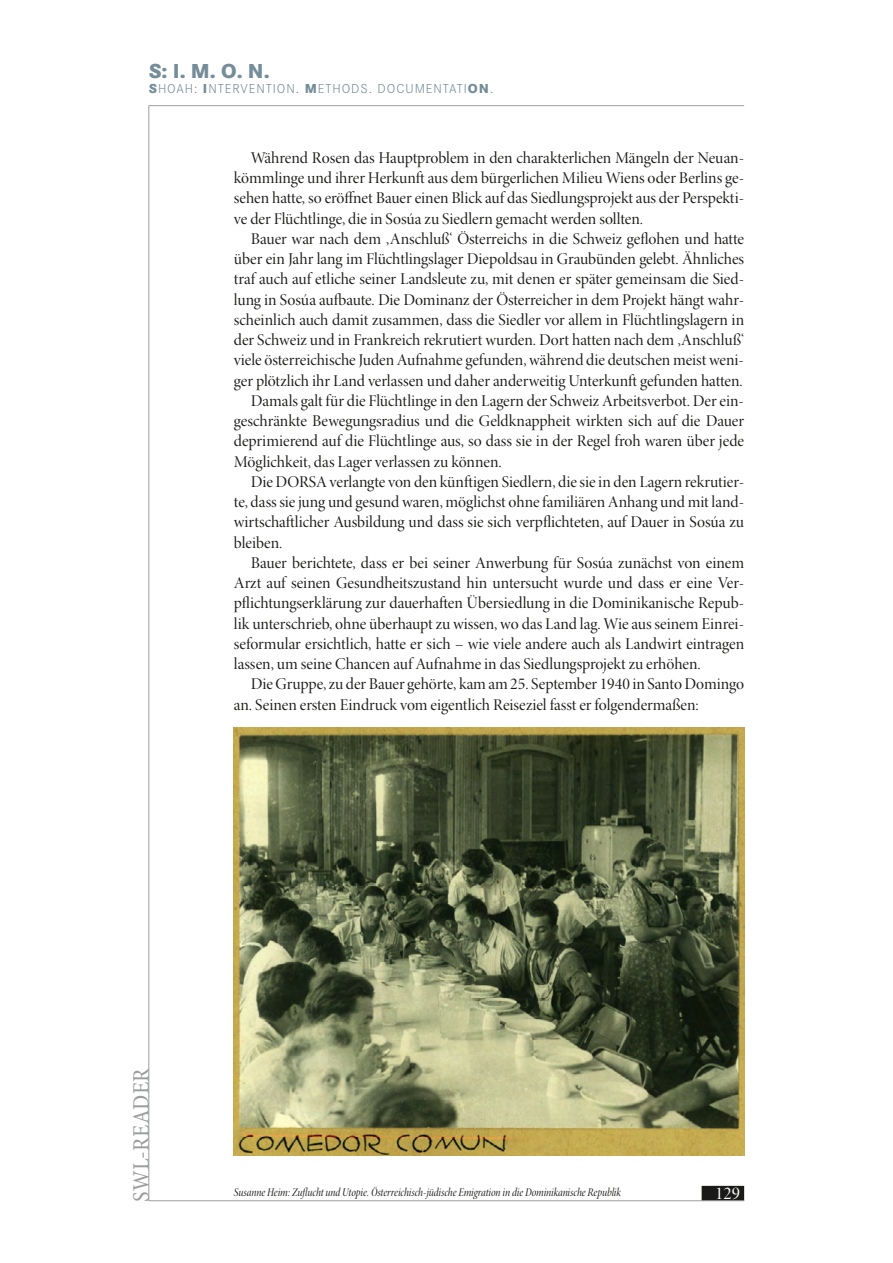
<style>
.page{position:relative;width:893px;height:1263px;background:#fff}
.page>*{position:absolute;margin:0;border:0;box-sizing:border-box;transform-origin:0 0}
.t1{font:condensed 24px "Minion Pro";letter-spacing:.01em;color:#9c9d9d}
.t2{font:800 21px "Corporate S";color:#748d99}
.t3{font:18px "Minion Pro Disp";color:#fff}
.t4{font:16.5px/20.2px "Minion Pro Disp";letter-spacing:-.005em;color:#1a1a18;text-align:justify}
.t5{font:300 13.5px "Corporate S";letter-spacing:.07em;color:#748d99}
.t6{font:12px "Minion Pro Cn It Disp";color:#1a1a18}
.s1{font-weight:800}
</style>
<div class="page">
<div style="left:702px;top:1186px;width:42px;height:15px;background:#1a1a18"></div>
<hr style="left:149px;top:1200px;width:595px;height:1px;background:#9c9d9d">
<hr style="left:149px;top:105px;width:595px;height:1px;background:#9c9d9d">
<hr style="left:149px;top:105px;width:1px;height:1096px;background:#9c9d9d">
<img style="left:234px;top:728px;width:510px;height:427px">
<p class="t2" style="left:149px;top:58px;width:122px">S: I. M. O. N.</p>
<p class="t5" style="left:149px;top:81px;width:346px"><span class="s1">S</span>HOAH: <span class="s1">I</span>NTERVENTION. <span class="s1">M</span>ETHODS. DOCUMENTATI<span class="s1">ON</span>.</p>
<p class="t4" style="left:234px;top:148px;width:512px;text-indent:17px">Während Rosen das Hauptproblem in den charakterlichen Mängeln der Neuan&shy;kömmlinge und ihrer Herkunft aus dem bürgerlichen Milieu Wiens oder Berlins ge&shy;sehen hatte, so eröffnet Bauer einen Blick auf das Siedlungsprojekt aus der Perspekti&shy;ve der Flüchtlinge, die in Sosúa zu Siedlern gemacht werden sollten.</p>
<p class="t4" style="left:251px;top:229px;width:495px">Bauer war nach dem ‚Anschluß‘ Österreichs in die Schweiz geflohen und hatte</p>
<p class="t4" style="left:234px;top:249px;width:512px">über ein Jahr lang im Flüchtlingslager Diepoldsau in Graubünden gelebt. Ähnliches</p>
<p class="t4" style="left:234px;top:269px;width:512px">traf auch auf etliche seiner Landsleute zu, mit denen er später gemeinsam die Sied-</p>
<p class="t4" style="left:234px;top:290px;width:512px">lung in Sosúa aufbaute. Die Dominanz der Österreicher in dem Projekt hängt wahr-</p>
<p class="t4" style="left:234px;top:310px;width:512px">scheinlich auch damit zusammen, dass die Siedler vor allem in Flüchtlingslagern in</p>
<p class="t4" style="left:234px;top:330px;width:512px">der Schweiz und in Frankreich rekrutiert wurden. Dort hatten nach dem ‚Anschluß‘</p>
<p class="t4" style="left:234px;top:350px;width:512px">viele österreichische Juden Aufnahme gefunden, während die deutschen meist weni-</p>
<p class="t4" style="left:234px;top:371px;width:510px">ger plötzlich ihr Land verlassen und daher anderweitig Unterkunft gefunden hatten.</p>
<p class="t4" style="left:251px;top:391px;width:495px">Damals galt für die Flüchtlinge in den Lagern der Schweiz Arbeitsverbot. Der ein-</p>
<p class="t4" style="left:234px;top:411px;width:512px">geschränkte Bewegungsradius und die Geldknappheit wirkten sich auf die Dauer</p>
<p class="t4" style="left:234px;top:431px;width:512px">deprimierend auf die Flüchtlinge aus, so dass sie in der Regel froh waren über jede</p>
<p class="t4" style="left:234px;top:452px;width:269px">Möglichkeit, das Lager verlassen zu können.</p>
<p class="t4" style="left:251px;top:472px;width:495px">Die DORSA verlangte von den künftigen Siedlern, die sie in den Lagern rekrutier-</p>
<p class="t4" style="left:234px;top:492px;width:512px">te, dass sie jung und gesund waren, möglichst ohne familiären Anhang und mit land-</p>
<p class="t4" style="left:234px;top:512px;width:512px">wirtschaftlicher Ausbildung und dass sie sich verpflichteten, auf Dauer in Sosúa zu</p>
<p class="t4" style="left:234px;top:533px;width:50px">bleiben.</p>
<p class="t4" style="left:251px;top:553px;width:495px">Bauer berichtete, dass er bei seiner Anwerbung für Sosúa zunächst von einem</p>
<p class="t4" style="left:234px;top:573px;width:512px">Arzt auf seinen Gesundheitszustand hin untersucht wurde und dass er eine Ver-</p>
<p class="t4" style="left:234px;top:593px;width:512px">pflichtungserklärung zur dauerhaften Übersiedlung in die Dominikanische Repub-</p>
<p class="t4" style="left:234px;top:614px;width:512px">lik unterschrieb, ohne überhaupt zu wissen, wo das Land lag. Wie aus seinem Einrei-</p>
<p class="t4" style="left:234px;top:634px;width:512px">seformular ersichtlich, hatte er sich – wie viele andere auch als Landwirt eintragen</p>
<p class="t4" style="left:234px;top:654px;width:468px">lassen, um seine Chancen auf Aufnahme in das Siedlungsprojekt zu erhöhen.</p>
<p class="t4" style="left:251px;top:674px;width:495px">Die Gruppe, zu der Bauer gehörte, kam am 25. September 1940 in Santo Domingo</p>
<p class="t4" style="left:234px;top:695px;width:466px">an. Seinen ersten Eindruck vom eigentlich Reiseziel fasst er folgendermaßen:</p>
<h1 class="t1" style="left:127px;top:1202px;width:135px;rotate:-90deg">SWL-READER</h1>
<p class="t6" style="left:234px;top:1185px;width:389px">Susanne Heim: Zuflucht und Utopie. Österreichisch-jüdische Emigration in die Dominikanische Republik</p>
<p class="t3" style="left:715px;top:1182px;width:26px">129</p>
</div>
